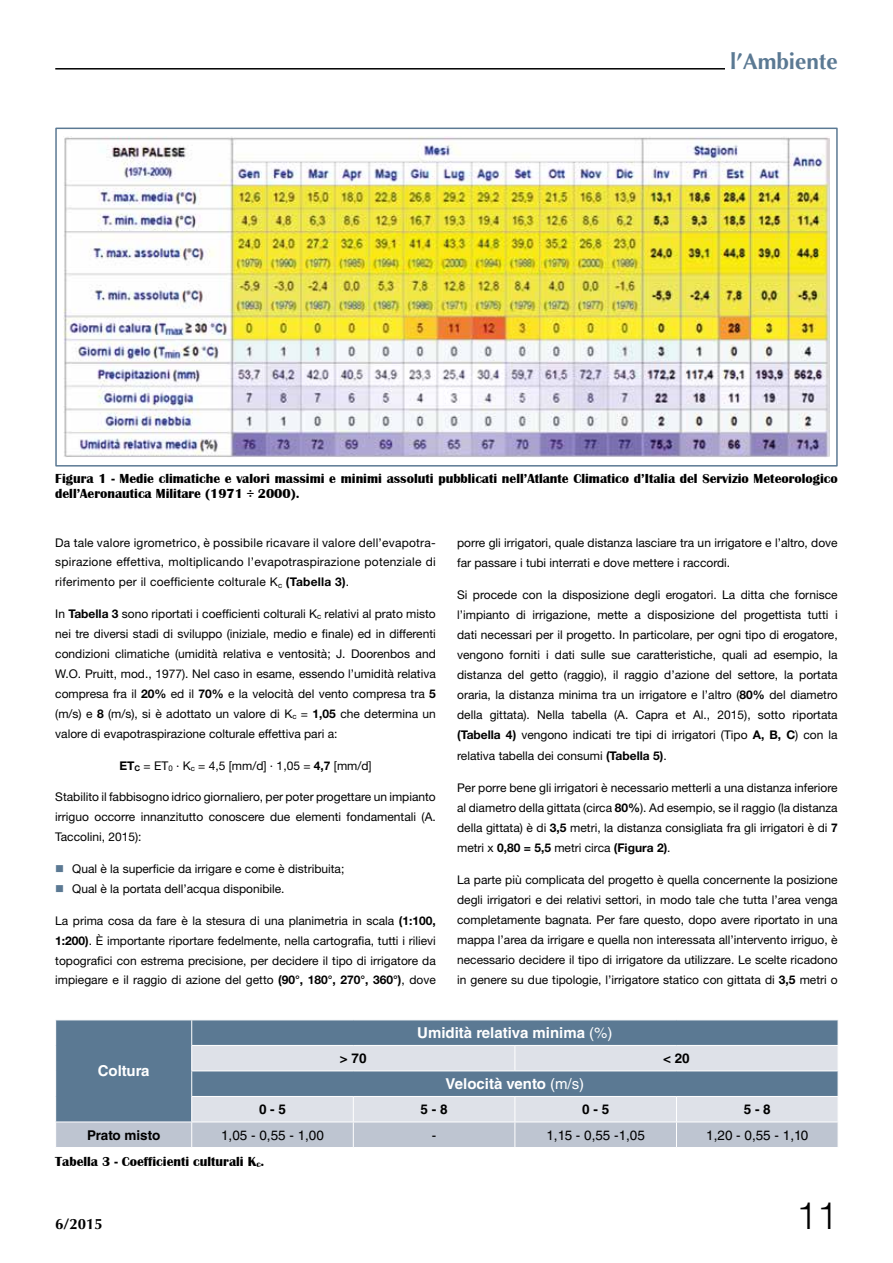
<style>
.page{position:relative;width:893px;height:1263px;background:#fff}
.page>*{position:absolute;margin:0;border:0;box-sizing:border-box;transform-origin:0 0}
.t1{font:300 37.5px "Helvetica LT Std";color:#000}
.t2{font:700 22.5px "Optima LT Std";color:#5b7993}
.t3{font:700 15px "Helvetica LT Std";color:#fff}
.t4{font:700 15px "Optima LT Std";color:#000}
.t5{font:700 13.5px/15.8px "Britannic";color:#000}
.t6{font:13.5px "Helvetica LT Std";color:#000}
.t7{font:700 13.5px "Helvetica LT Std";color:#000}
.t8{font:12px/20.1px "Helvetica Neue LT Std";color:#000;text-align:justify}
.s1{font-weight:700}
.s2{color:#5b7993}
.s3{font-weight:400}
</style>
<div class="page">
<hr style="left:55px;top:68px;width:783px;height:2px;background:#000">
<div style="left:725px;top:52px;width:113px;height:57px;background:#fff"></div>
<img style="left:64px;top:136px;width:765px;height:322px">
<div style="left:55px;top:128px;width:783px;height:339px;border:2px solid #5b7993"></div>
<svg style="left:55px;top:1020px;width:783px;height:127px;background:#9dadbd"></svg>
<h2 class="t2" style="left:730px;top:48px;width:109px">l’Ambiente</h2>
<p class="t5" style="left:55px;top:470px;width:784px">Figura 1 - Medie climatiche e valori massimi e minimi assoluti pubblicati nell’Atlante Climatico d’Italia del Servizio Meteorologico dell’Aeronautica Militare (1971 ÷ 2000).</p>
<p class="t8" style="left:55px;top:532px;width:382px">Da tale valore igrometrico, è possibile ricavare il valore dell’evapotra&shy;spirazione effettiva, moltiplicando l’evapotraspirazione potenziale di riferimento per il coefficiente colturale K<sub>c</sub> <span class="s1">(Tabella 3)</span>.</p>
<p class="t8" style="left:55px;top:604px;width:382px">In <span class="s1">Tabella 3</span> sono riportati i coefficienti colturali K<sub>c</sub> relativi al prato misto nei tre diversi stadi di sviluppo (iniziale, medio e finale) ed in differenti condizioni climatiche (umidità relativa e ventosità; J. Doorenbos and W.O. Pruitt, mod., 1977). Nel caso in esame, essendo l’umidità relativa compresa fra il <span class="s1">20%</span> ed il <span class="s1">70%</span> e la velocità del vento compresa tra <span class="s1">5 </span>(m/s) e <span class="s1">8</span> (m/s), si è adottato un valore di K<sub>c</sub> = <span class="s1">1,05</span> che determina un valore di evapotraspirazione colturale effettiva pari a:</p>
<p class="t8" style="left:119px;top:755px;width:254px"><span class="s1">ET</span><sub>C</sub> = ET<sub>0</sub> · K<sub>c</sub> = 4,5 [mm/d] · 1,05 = <span class="s1">4,7</span> [mm/d]</p>
<p class="t8" style="left:55px;top:787px;width:382px">Stabilito il fabbisogno idrico giornaliero, per poter progettare un impianto irriguo occorre innanzitutto conoscere due elementi fondamentali (A.<br>Taccolini, 2015):</p>
<p class="t8" style="left:55px;top:858px;width:291px"><span class="s2">■</span> Qual è la superficie da irrigare e come è distribuita;</p>
<p class="t8" style="left:55px;top:878px;width:231px"><span class="s2">■</span> Qual è la portata dell’acqua disponibile.</p>
<p class="t8" style="left:55px;top:910px;width:382px">La prima cosa da fare è la stesura di una planimetria in scala <span class="s1">(1:100, 1:200)</span>. È importante riportare fedelmente, nella cartografia, tutti i rilievi topografici con estrema precisione, per decidere il tipo di irrigatore da impiegare e il raggio di azione del getto <span class="s1">(90°, 180°, 270°, 360°)</span>, dove</p>
<p class="t8" style="left:457px;top:532px;width:382px">porre gli irrigatori, quale distanza lasciare tra un irrigatore e l’altro, dove far passare i tubi interrati e dove mettere i raccordi.</p>
<p class="t8" style="left:457px;top:584px;width:382px">Si procede con la disposizione degli erogatori. La ditta che fornisce l’impianto di irrigazione, mette a disposizione del progettista tutti i dati necessari per il progetto. In particolare, per ogni tipo di erogatore, vengono forniti i dati sulle sue caratteristiche, quali ad esempio, la distanza del getto (raggio), il raggio d’azione del settore, la portata oraria, la distanza minima tra un irrigatore e l’altro (<span class="s1">80%</span> del diametro della gittata). Nella tabella (A. Capra et Al., 2015), sotto riportata <span class="s1">(Tabella 4)</span> vengono indicati tre tipi di irrigatori (Tipo <span class="s1">A, B, C</span>) con la relativa tabella dei consumi <span class="s1">(Tabella 5)</span>.</p>
<p class="t8" style="left:457px;top:777px;width:382px">Per porre bene gli irrigatori è necessario metterli a una distanza inferiore al diametro della gittata (circa <span class="s1">80%</span>). Ad esempio, se il raggio (la distanza della gittata) è di <span class="s1">3,5</span> metri, la distanza consigliata fra gli irrigatori è di <span class="s1">7 </span>metri x <span class="s1">0,80 = 5,5</span> metri circa <span class="s1">(Figura 2)</span>.</p>
<p class="t8" style="left:457px;top:869px;width:382px">La parte più complicata del progetto è quella concernente la posizione degli irrigatori e dei relativi settori, in modo tale che tutta l’area venga completamente bagnata. Per fare questo, dopo avere riportato in una mappa l’area da irrigare e quella non interessata all’intervento irriguo, è necessario decidere il tipo di irrigatore da utilizzare. Le scelte ricadono in genere su due tipologie, l’irrigatore statico con gittata di <span class="s1">3,5</span> metri o</p>
<p class="t3" style="left:98px;top:1062px;width:53px">Coltura</p>
<p class="t3" style="left:417px;top:1023px;width:197px">Umidità relativa minima <span class="s3">(%)</span></p>
<p class="t7" style="left:340px;top:1050px;width:28px">&gt; 70</p>
<p class="t7" style="left:663px;top:1050px;width:28px">&lt; 20</p>
<p class="t3" style="left:446px;top:1075px;width:140px">Velocità vento <span class="s3">(m/s)</span></p>
<p class="t7" style="left:259px;top:1101px;width:29px">0 - 5</p>
<p class="t7" style="left:421px;top:1101px;width:29px">5 - 8</p>
<p class="t7" style="left:582px;top:1101px;width:29px">0 - 5</p>
<p class="t7" style="left:744px;top:1101px;width:29px">5 - 8</p>
<p class="t7" style="left:87px;top:1126px;width:75px">Prato misto</p>
<p class="t6" style="left:221px;top:1127px;width:104px">1,05 - 0,55 - 1,00</p>
<p class="t6" style="left:432px;top:1127px;width:6px">-</p>
<p class="t6" style="left:546px;top:1127px;width:100px">1,15 - 0,55 -1,05</p>
<p class="t6" style="left:706px;top:1127px;width:104px">1,20 - 0,55 - 1,10</p>
<p class="t5" style="left:55px;top:1153px;width:211px">Tabella 3 - Coefficienti culturali K<sub>c</sub>.</p>
<p class="t4" style="left:55px;top:1215px;width:49px">6/2015</p>
<h1 class="t1" style="left:796px;top:1192px;width:43px">11</h1>
</div>
